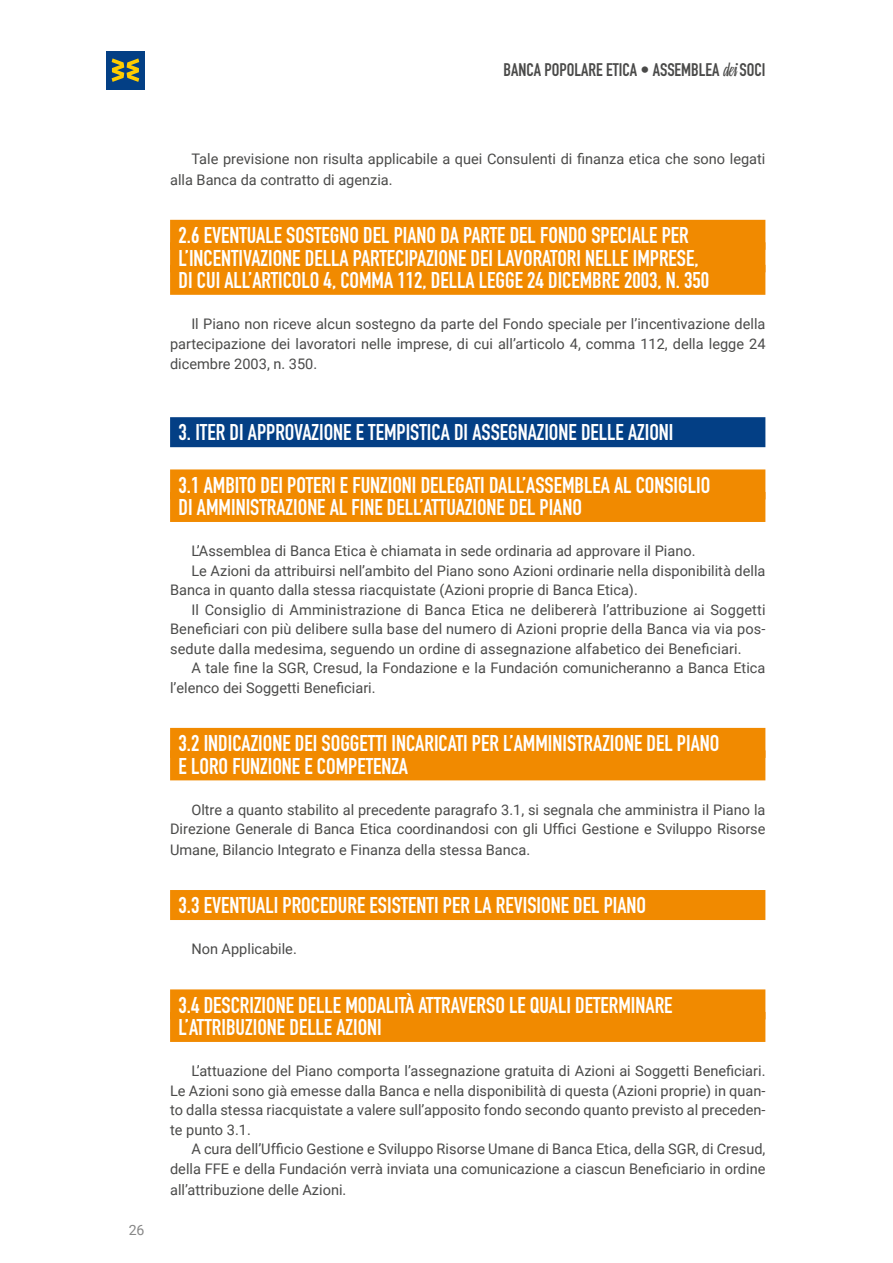
<style>
.page{position:relative;width:893px;height:1263px;background:#fff}
.page>*{position:absolute;margin:0;border:0;box-sizing:border-box;transform-origin:0 0}
.t1{font:22.5px/22.5px "DIN Engschrift Std";color:#fff}
.t2{font:18px "DIN Engschrift Std";color:#4a4a49}
.t3{font:14.55px/20.1px "Roboto";color:#4a4a49;text-align:justify}
.t4{font:14.1px "Roboto";color:#878787}
.s1{font-family:"Linotype Gneisenauette";font-weight:300}
</style>
<div class="page">
<div style="left:106px;top:51px;width:39px;height:38px;background:#033f85"></div>
<svg style="left:112px;top:58px;width:27px;height:24px"></svg>
<div style="left:170px;top:220px;width:595px;height:30px;background:#f18a00"></div>
<div style="left:170px;top:242px;width:595px;height:30px;background:#f18a00"></div>
<div style="left:170px;top:265px;width:595px;height:30px;background:#f18a00"></div>
<div style="left:170px;top:417px;width:595px;height:30px;background:#033f85"></div>
<div style="left:170px;top:469px;width:595px;height:30px;background:#f18a00"></div>
<div style="left:170px;top:492px;width:595px;height:30px;background:#f18a00"></div>
<div style="left:170px;top:728px;width:595px;height:30px;background:#f18a00"></div>
<div style="left:170px;top:750px;width:595px;height:30px;background:#f18a00"></div>
<div style="left:170px;top:890px;width:595px;height:30px;background:#f18a00"></div>
<div style="left:170px;top:989px;width:595px;height:30px;background:#f18a00"></div>
<div style="left:170px;top:1012px;width:595px;height:30px;background:#f18a00"></div>
<p class="t2" style="left:504px;top:59px;width:263px">BANCA POPOLARE ETICA • ASSEMBLEA <span class="s1">dei</span> SOCI</p>
<p class="t4" style="left:129px;top:1220px;width:17px">26</p>
<p class="t3" style="left:170px;top:148px;width:597px;line-height:20.7px;text-indent:21px">Tale previsione non risulta applicabile a quei Consulenti di finanza etica che sono legati alla Banca da contratto di agenzia.</p>
<h1 class="t1" style="left:179px;top:224px;width:532px">2.6 EVENTUALE SOSTEGNO DEL PIANO DA PARTE DEL FONDO SPECIALE PER<br>L’INCENTIVAZIONE DELLA PARTECIPAZIONE DEI LAVORATORI NELLE IMPRESE,<br>DI CUI ALL’ARTICOLO 4, COMMA 112, DELLA LEGGE 24 DICEMBRE 2003, N. 350</h1>
<p class="t3" style="left:170px;top:313px;width:597px;text-indent:21px">Il Piano non riceve alcun sostegno da parte del Fondo speciale per l’incentivazione della partecipazione dei lavoratori nelle imprese, di cui all’articolo 4, comma 112, della legge 24 dicembre 2003, n. 350.</p>
<h1 class="t1" style="left:179px;top:421px;width:496px">3. ITER DI APPROVAZIONE E TEMPISTICA DI ASSEGNAZIONE DELLE AZIONI</h1>
<h1 class="t1" style="left:179px;top:474px;width:533px">3.1 AMBITO DEI POTERI E FUNZIONI DELEGATI DALL’ASSEMBLEA AL CONSIGLIO<br>DI AMMINISTRAZIONE AL FINE DELL’ATTUAZIONE DEL PIANO</h1>
<p class="t3" style="left:191px;top:541px;width:506px">L’Assemblea di Banca Etica è chiamata in sede ordinaria ad approvare il Piano.</p>
<p class="t3" style="left:191px;top:560px;width:576px">Le Azioni da attribuirsi nell’ambito del Piano sono Azioni ordinarie nella disponibilità della</p>
<p class="t3" style="left:170px;top:580px;width:469px">Banca in quanto dalla stessa riacquistate (Azioni proprie di Banca Etica).</p>
<p class="t3" style="left:191px;top:599px;width:576px">Il Consiglio di Amministrazione di Banca Etica ne delibererà l’attribuzione ai Soggetti</p>
<p class="t3" style="left:170px;top:619px;width:597px">Beneficiari con più delibere sulla base del numero di Azioni proprie della Banca via via pos-</p>
<p class="t3" style="left:170px;top:638px;width:573px">sedute dalla medesima, seguendo un ordine di assegnazione alfabetico dei Beneficiari.</p>
<p class="t3" style="left:191px;top:658px;width:576px">A tale fine la SGR, Cresud, la Fondazione e la Fundación comunicheranno a Banca Etica</p>
<p class="t3" style="left:170px;top:677px;width:207px">l’elenco dei Soggetti Beneficiari.</p>
<h1 class="t1" style="left:179px;top:732px;width:542px">3.2 INDICAZIONE DEI SOGGETTI INCARICATI PER L’AMMINISTRAZIONE DEL PIANO<br>E LORO FUNZIONE E COMPETENZA</h1>
<p class="t3" style="left:170px;top:799px;width:597px;text-indent:21px">Oltre a quanto stabilito al precedente paragrafo 3.1, si segnala che amministra il Piano la Direzione Generale di Banca Etica coordinandosi con gli Uffici Gestione e Sviluppo Risorse Umane, Bilancio Integrato e Finanza della stessa Banca.</p>
<h1 class="t1" style="left:179px;top:894px;width:469px">3.3 EVENTUALI PROCEDURE ESISTENTI PER LA REVISIONE DEL PIANO</h1>
<p class="t3" style="left:191px;top:939px;width:107px">Non Applicabile.</p>
<h1 class="t1" style="left:179px;top:994px;width:495px">3.4 DESCRIZIONE DELLE MODALITÀ ATTRAVERSO LE QUALI DETERMINARE<br>L’ATTRIBUZIONE DELLE AZIONI</h1>
<p class="t3" style="left:170px;top:1061px;width:597px;line-height:19.5px;text-indent:21px">L’attuazione del Piano comporta l’assegnazione gratuita di Azioni ai Soggetti Beneficiari.<br>Le Azioni sono già emesse dalla Banca e nella disponibilità di questa (Azioni proprie) in quan&shy;to dalla stessa riacquistate a valere sull’apposito fondo secondo quanto previsto al preceden&shy;te punto 3.1.</p>
<p class="t3" style="left:170px;top:1138px;width:597px;text-indent:21px">A cura dell’Ufficio Gestione e Sviluppo Risorse Umane di Banca Etica, della SGR, di Cresud, della FFE e della Fundación verrà inviata una comunicazione a ciascun Beneficiario in ordine all’attribuzione delle Azioni.</p>
</div>
